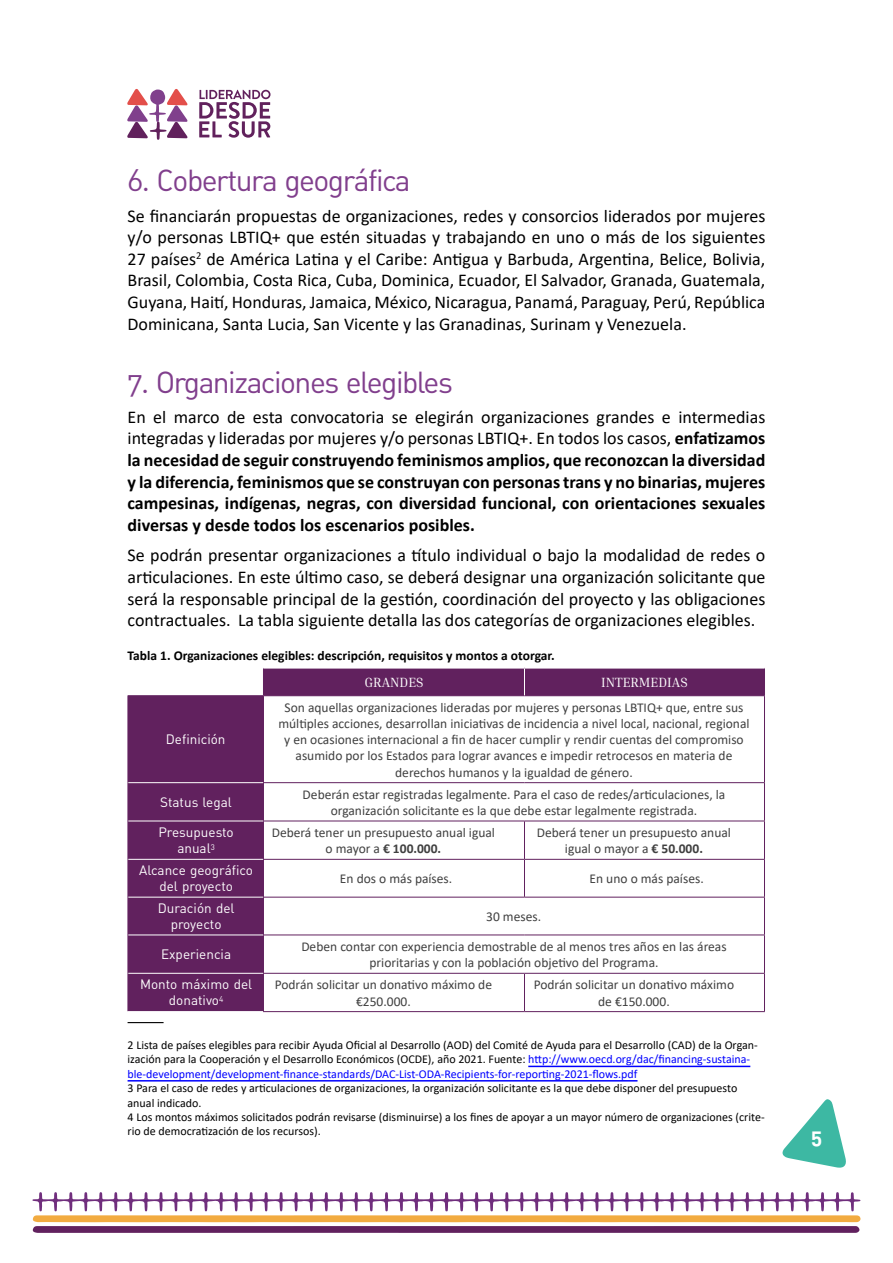
<style>
.page{position:relative;width:893px;height:1263px;background:#fff}
.page>*{position:absolute;margin:0;border:0;box-sizing:border-box;transform-origin:0 0}
.t1{font:30px "DIN Regular Alternate";letter-spacing:-.05em;color:#813f8d}
.t2{font:21px "DIN Bold Alternate";color:#fff}
.t3{font:18px/21.6px "Calibri";color:#000;text-align:justify}
.t4{font:700 18px/21.6px "Calibri";color:#000;text-align:justify}
.t5{font:13.5px/16.2px "Calibri";color:#404040;text-align:center}
.t6{font:13.5px/16.2px "DIN Regular Alternate";color:#fff;text-align:center}
.t7{font:700 13.5px "Calibri";color:#000}
.t8{font:13.5px "Inria Serif";color:#fff}
.t9{font:12px/14.4px "Calibri";color:#000}
.s1{font-weight:400}
.s2{font-weight:700}
.s3{color:#00f}
</style>
<div class="page">
<svg style="left:199px;top:90px;width:71px;height:48px"></svg>
<svg style="left:127px;top:89px;width:61px;height:51px"></svg>
<svg style="left:32px;top:1192px;width:828px;height:41px"></svg>
<svg style="left:782px;top:1099px;width:64px;height:69px"></svg>
<svg style="left:129px;top:668px;width:635px;height:343px;fill:#61215e"></svg>
<svg style="left:264px;top:783px;width:500px;height:228px"></svg>
<hr style="left:128px;top:695px;width:135px;height:1px;background:#61215e">
<hr style="left:128px;top:696px;width:1px;height:87px;background:#61215e">
<hr style="left:128px;top:783px;width:1px;height:38px;background:#61215e">
<hr style="left:128px;top:821px;width:1px;height:38px;background:#61215e">
<hr style="left:128px;top:859px;width:1px;height:38px;background:#61215e">
<hr style="left:128px;top:897px;width:1px;height:38px;background:#61215e">
<hr style="left:128px;top:935px;width:1px;height:38px;background:#61215e">
<hr style="left:128px;top:973px;width:1px;height:38px;background:#61215e">
<hr style="left:128px;top:782px;width:135px;height:1px;background:#fff">
<hr style="left:128px;top:821px;width:135px;height:1px;background:#fff">
<hr style="left:128px;top:859px;width:135px;height:1px;background:#fff">
<hr style="left:128px;top:897px;width:135px;height:1px;background:#fff">
<hr style="left:128px;top:934px;width:135px;height:1px;background:#fff">
<hr style="left:128px;top:973px;width:135px;height:1px;background:#fff">
<hr style="left:263px;top:696px;width:1px;height:86px;background:#61215e">
<hr style="left:263px;top:783px;width:1px;height:38px;background:#61215e">
<hr style="left:263px;top:821px;width:1px;height:38px;background:#61215e">
<hr style="left:263px;top:860px;width:1px;height:37px;background:#61215e">
<hr style="left:263px;top:897px;width:1px;height:37px;background:#61215e">
<hr style="left:263px;top:935px;width:1px;height:38px;background:#61215e">
<hr style="left:263px;top:974px;width:1px;height:37px;background:#61215e">
<svg style="left:263px;top:668px;width:1px;height:27px"></svg>
<svg style="left:764px;top:668px;width:1px;height:27px"></svg>
<hr style="left:263px;top:695px;width:261px;height:1px;background:#61215e">
<hr style="left:524px;top:695px;width:241px;height:1px;background:#61215e">
<svg style="left:524px;top:668px;width:1px;height:27px"></svg>
<hr style="left:263px;top:782px;width:261px;height:1px;background:#61215e">
<hr style="left:524px;top:782px;width:241px;height:1px;background:#61215e">
<hr style="left:263px;top:821px;width:261px;height:1px;background:#61215e">
<hr style="left:524px;top:821px;width:241px;height:1px;background:#61215e">
<hr style="left:524px;top:821px;width:1px;height:38px;background:#61215e">
<hr style="left:263px;top:859px;width:261px;height:1px;background:#61215e">
<hr style="left:524px;top:859px;width:241px;height:1px;background:#61215e">
<hr style="left:524px;top:860px;width:1px;height:37px;background:#61215e">
<hr style="left:263px;top:897px;width:261px;height:1px;background:#61215e">
<hr style="left:524px;top:897px;width:241px;height:1px;background:#61215e">
<hr style="left:263px;top:934px;width:261px;height:1px;background:#61215e">
<hr style="left:524px;top:934px;width:241px;height:1px;background:#61215e">
<hr style="left:263px;top:973px;width:261px;height:1px;background:#61215e">
<hr style="left:524px;top:973px;width:241px;height:1px;background:#61215e">
<hr style="left:524px;top:974px;width:1px;height:37px;background:#61215e">
<hr style="left:263px;top:1011px;width:261px;height:1px;background:#61215e">
<hr style="left:524px;top:1011px;width:241px;height:1px;background:#61215e">
<hr style="left:764px;top:696px;width:1px;height:86px;background:#61215e">
<hr style="left:764px;top:783px;width:1px;height:38px;background:#61215e">
<hr style="left:764px;top:821px;width:1px;height:38px;background:#61215e">
<hr style="left:764px;top:860px;width:1px;height:37px;background:#61215e">
<hr style="left:764px;top:897px;width:1px;height:37px;background:#61215e">
<hr style="left:764px;top:935px;width:1px;height:38px;background:#61215e">
<hr style="left:764px;top:974px;width:1px;height:37px;background:#61215e">
<hr style="left:128px;top:1022px;width:36px;height:1px;background:#000">
<hr style="left:528px;top:1066px;width:222px;height:1px;background:#00f">
<hr style="left:128px;top:1080px;width:509px;height:1px;background:#00f">
<h1 class="t1" style="left:128px;top:162px;width:285px">6. Cobertura geográfica</h1>
<p class="t3" style="left:128px;top:204px;width:639px">Se financiarán propuestas de organizaciones, redes y consorcios liderados por mujeres y/o personas LBTIQ+ que estén situadas y trabajando en uno o más de los siguientes 27 países<sup>2</sup> de América Latina y el Caribe: Antigua y Barbuda, Argentina, Belice, Bolivia, Brasil, Colombia, Costa Rica, Cuba, Dominica, Ecuador, El Salvador, Granada, Guatemala, Guyana, Haití, Honduras, Jamaica, México, Nicaragua, Panamá, Paraguay, Perú, República Dominicana, Santa Lucia, San Vicente y las Granadinas, Surinam y Venezuela.</p>
<h1 class="t1" style="left:128px;top:363px;width:327px">7. Organizaciones elegibles</h1>
<p class="t4" style="left:128px;top:406px;width:639px"><span class="s1">En el marco de esta convocatoria se elegirán organizaciones grandes e intermedias integradas y lideradas por mujeres y/o personas LBTIQ+. En todos los casos,</span> enfatizamos la necesidad de seguir construyendo feminismos amplios, que reconozcan la diversidad y la diferencia, feminismos que se construyan con personas trans y no binarias, mujeres campesinas, indígenas, negras, con diversidad funcional, con orientaciones sexuales diversas y desde todos los escenarios posibles.</p>
<p class="t3" style="left:128px;top:544px;width:639px">Se podrán presentar organizaciones a título individual o bajo la modalidad de redes o articulaciones. En este último caso, se deberá designar una organización solicitante que será la responsable principal de la gestión, coordinación del proyecto y las obligaciones contractuales. La tabla siguiente detalla las dos categorías de organizaciones elegibles.<sup>34</sup></p>
<p class="t7" style="left:128px;top:646px;width:429px">Tabla 1. Organizaciones elegibles: descripción, requisitos y montos a otorgar.</p>
<p class="t8" style="left:364px;top:673px;width:61px">GRANDES</p>
<p class="t8" style="left:601px;top:673px;width:88px">INTERMEDIAS</p>
<p class="t6" style="left:166px;top:731px;width:61px">Definición</p>
<p class="t5" style="left:278px;top:699px;width:473px">Son aquellas organizaciones lideradas por mujeres y personas LBTIQ+ que, entre sus múltiples acciones, desarrollan iniciativas de incidencia a nivel local, nacional, regional y en ocasiones internacional a fin de hacer cumplir y rendir cuentas del compromiso asumido por los Estados para lograr avances e impedir retrocesos en materia de derechos humanos y la igualdad de género.</p>
<p class="t6" style="left:160px;top:793px;width:73px">Status legal</p>
<p class="t5" style="left:303px;top:786px;width:424px">Deberán estar registradas legalmente. Para el caso de redes/articulaciones, la organización solicitante es la que debe estar legalmente registrada.</p>
<p class="t6" style="left:158px;top:824px;width:77px">Presupuesto anual<sup>3</sup></p>
<p class="t5" style="left:272px;top:824px;width:225px">Deberá tener un presupuesto anual igual o mayor a <span class="s2">€ 100.000.</span></p>
<p class="t5" style="left:537px;top:824px;width:196px">Deberá tener un presupuesto anual igual o mayor a <span class="s2">€ 50.000.</span></p>
<p class="t6" style="left:139px;top:862px;width:115px">Alcance geográfico del proyecto</p>
<p class="t5" style="left:340px;top:870px;width:114px">En dos o más países.</p>
<p class="t5" style="left:590px;top:870px;width:116px">En uno o más países.</p>
<p class="t6" style="left:158px;top:899px;width:78px">Duración del proyecto</p>
<p class="t5" style="left:486px;top:908px;width:56px">30 meses.</p>
<p class="t6" style="left:161px;top:946px;width:72px">Experiencia</p>
<p class="t5" style="left:301px;top:938px;width:427px">Deben contar con experiencia demostrable de al menos tres años en las áreas prioritarias y con la población objetivo del Programa.</p>
<p class="t6" style="left:140px;top:976px;width:114px">Monto máximo del donativo<sup>4</sup></p>
<p class="t5" style="left:275px;top:976px;width:219px">Podrán solicitar un donativo máximo de €250.000.</p>
<p class="t5" style="left:534px;top:976px;width:202px">Podrán solicitar un donativo máximo de €150.000.</p>
<p class="t9" style="left:128px;top:1037px;width:632px">2 Lista de países elegibles para recibir Ayuda Oficial al Desarrollo (AOD) del Comité de Ayuda para el Desarrollo (CAD) de la Organ&shy;ización para la Cooperación y el Desarrollo Económicos (OCDE), año 2021. Fuente: <span class="s3">http://www.oecd.org/dac/financing-sustaina&shy;ble-development/development-finance-standards/DAC-List-ODA-Recipients-for-reporting-2021-flows.pdf</span></p>
<p class="t9" style="left:128px;top:1081px;width:639px">3 Para el caso de redes y articulaciones de organizaciones, la organización solicitante es la que debe disponer del presupuesto anual indicado.<br>4 Los montos máximos solicitados podrán revisarse (disminuirse) a los fines de apoyar a un mayor número de organizaciones (crite&shy;rio de democratización de los recursos).</p>
<h2 class="t2" style="left:811px;top:1122px;width:13px">5</h2>
</div>
